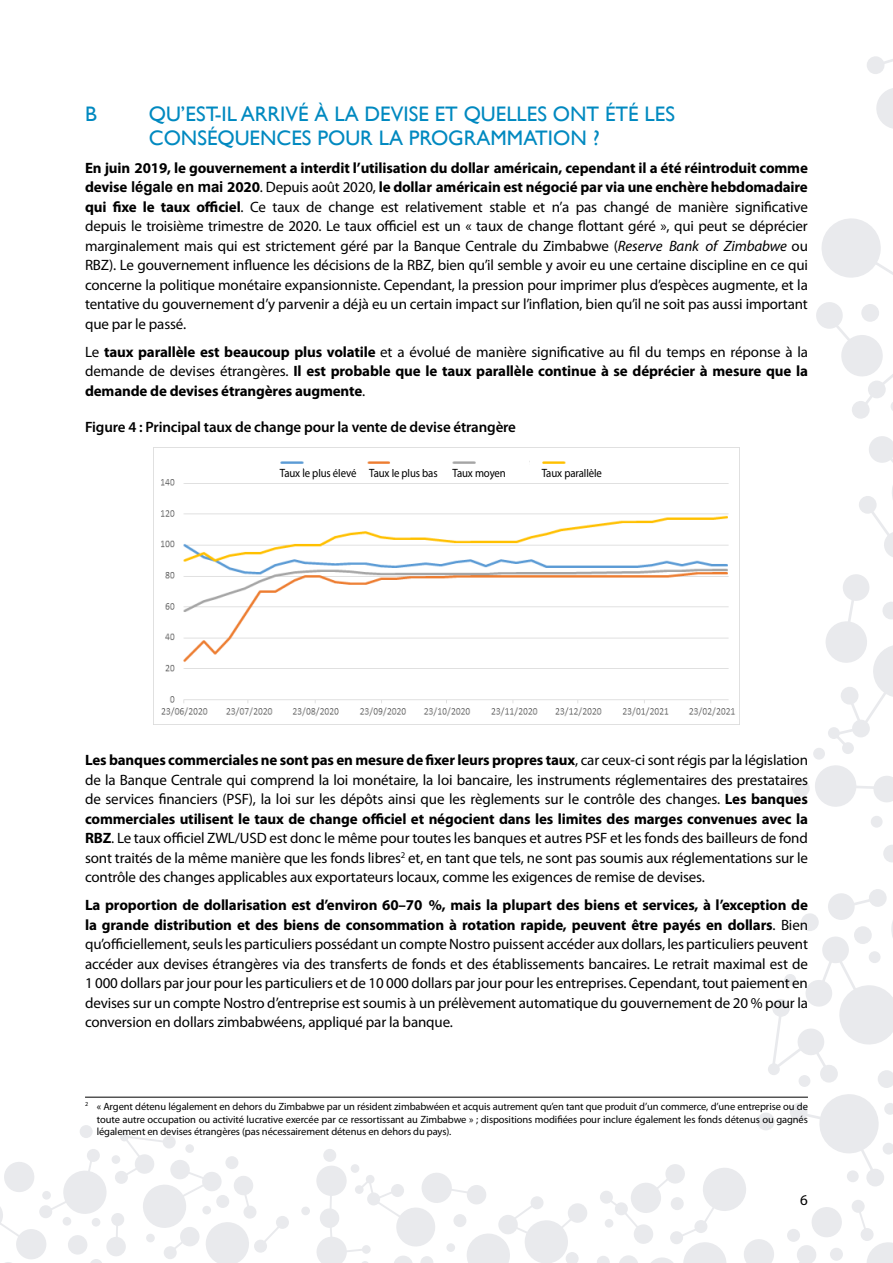
<style>
.page{position:relative;width:893px;height:1263px;background:#fff}
.page>*{position:absolute;margin:0;border:0;box-sizing:border-box;transform-origin:0 0}
.t1{font:21px/24px "Gill Sans";color:#0089c0}
.t2{font:15px/19.5px "Myriad Pro";letter-spacing:-.01em;color:#000;text-align:justify}
.t3{font:700 15px/19.5px "Myriad Pro";letter-spacing:-.01em;color:#000;text-align:justify}
.t4{font:600 15px "Myriad Pro";letter-spacing:-.01em;color:#000}
.t5{font:12px "Myriad Pro";letter-spacing:-.01em;color:#000;scale:.9 1}
.t6{font:10.5px/12.8px "Myriad Pro";letter-spacing:-.01em;color:#000;text-align:justify}
.s1{font-weight:700}
.s2{font-family:"Arial";font-weight:700}
.s3{font-style:italic}
.s4{font-weight:400}
</style>
<div class="page">
<svg style="left:265px;top:1227px;width:14px;height:15px"></svg>
<svg style="left:116px;top:1136px;width:133px;height:127px"></svg>
<div style="left:233px;top:1175px;width:21px;height:20px;background:#e9eaed;border-radius:50%"></div>
<div style="left:202px;top:1171px;width:20px;height:20px;background:#e9eaed;border-radius:50%"></div>
<div style="left:170px;top:1159px;width:20px;height:20px;background:#e9eaed;border-radius:50%"></div>
<div style="left:134px;top:1154px;width:21px;height:20px;background:#e9eaed;border-radius:50%"></div>
<div style="left:79px;top:1125px;width:14px;height:13px;background:#e9eaed;border-radius:50%"></div>
<div style="left:162px;top:1135px;width:14px;height:14px;background:#e9eaed;border-radius:50%"></div>
<div style="left:216px;top:1195px;width:13px;height:13px;background:#e9eaed;border-radius:50%"></div>
<div style="left:276px;top:1216px;width:13px;height:13px;background:#e9eaed;border-radius:50%"></div>
<div style="left:323px;top:1149px;width:13px;height:13px;background:#e9eaed;border-radius:50%"></div>
<div style="left:225px;top:1156px;width:14px;height:13px;background:#e9eaed;border-radius:50%"></div>
<div style="left:185px;top:1144px;width:9px;height:9px;background:#e9eaed;border-radius:50%"></div>
<div style="left:301px;top:1206px;width:9px;height:9px;background:#e9eaed;border-radius:50%"></div>
<div style="left:111px;top:1155px;width:9px;height:9px;background:#e9eaed;border-radius:50%"></div>
<div style="left:146px;top:1233px;width:9px;height:9px;background:#e9eaed;border-radius:50%"></div>
<div style="left:120px;top:1132px;width:9px;height:9px;background:#e9eaed;border-radius:50%"></div>
<div style="left:202px;top:1206px;width:9px;height:8px;background:#e9eaed;border-radius:50%"></div>
<div style="left:351px;top:1164px;width:8px;height:9px;background:#e9eaed;border-radius:50%"></div>
<div style="left:243px;top:1205px;width:14px;height:14px;background:#e9eaed;border-radius:50%"></div>
<div style="left:254px;top:1239px;width:13px;height:14px;background:#e9eaed;border-radius:50%"></div>
<div style="left:115px;top:1171px;width:13px;height:13px;background:#e9eaed;border-radius:50%"></div>
<div style="left:163px;top:1246px;width:14px;height:13px;background:#e9eaed;border-radius:50%"></div>
<div style="left:87px;top:1149px;width:13px;height:13px;background:#e9eaed;border-radius:50%"></div>
<div style="left:111px;top:1213px;width:13px;height:13px;background:#e9eaed;border-radius:50%"></div>
<div style="left:180px;top:1226px;width:20px;height:21px;background:#e9eaed;border-radius:50%"></div>
<div style="left:106px;top:1236px;width:20px;height:21px;background:#e9eaed;border-radius:50%"></div>
<svg style="left:0;top:1159px;width:107px;height:104px"></svg>
<div style="left:567px;top:1203px;width:21px;height:20px;background:#e9eaed;border-radius:50%"></div>
<svg style="left:316px;top:1166px;width:263px;height:97px"></svg>
<svg style="left:884px;top:59px;width:9px;height:5px"></svg>
<svg style="left:876px;top:88px;width:17px;height:41px"></svg>
<svg style="left:883px;top:845px;width:10px;height:17px"></svg>
<div style="left:851px;top:401px;width:19px;height:18px;background:#e9eaed;border-radius:50%"></div>
<div style="left:858px;top:496px;width:19px;height:18px;background:#e9eaed;border-radius:50%"></div>
<div style="left:866px;top:56px;width:19px;height:18px;background:#e9eaed;border-radius:50%"></div>
<div style="left:792px;top:779px;width:18px;height:18px;background:#e9eaed;border-radius:50%"></div>
<div style="left:870px;top:815px;width:13px;height:13px;background:#e9eaed;border-radius:50%"></div>
<div style="left:813px;top:747px;width:12px;height:13px;background:#e9eaed;border-radius:50%"></div>
<div style="left:868px;top:889px;width:19px;height:18px;background:#e9eaed;border-radius:50%"></div>
<svg style="left:597px;top:893px;width:296px;height:370px"></svg>
<div style="left:866px;top:1168px;width:18px;height:19px;background:#e9eaed;border-radius:50%"></div>
<svg style="left:869px;top:436px;width:24px;height:121px"></svg>
<svg style="left:816px;top:218px;width:77px;height:195px"></svg>
<svg style="left:814px;top:574px;width:79px;height:233px"></svg>
<img style="left:154px;top:461px;width:585px;height:264px">
<div style="left:304px;top:457px;width:52px;height:11px;background:#fff"></div>
<div style="left:391px;top:457px;width:53px;height:11px;background:#fff"></div>
<div style="left:476px;top:457px;width:53px;height:11px;background:#fff"></div>
<div style="left:566px;top:457px;width:52px;height:11px;background:#fff"></div>
<hr style="left:85px;top:1097px;width:723px;height:1px;background:#000">
<h1 class="t1" style="left:85px;top:102px;width:13px">B</h1>
<h1 class="t1" style="left:149px;top:102px;width:528px">QU’EST-IL ARRIVÉ À LA DEVISE ET QUELLES ONT ÉTÉ LES<br>CONSÉQUENCES POUR LA PROGRAMMATION ?</h1>
<p class="t2" style="left:85px;top:158px;width:724px"><span class="s1">En juin 2019, le gouvernement a interdit l’utilisation du dollar américain, cependant il a été réintroduit comme devise</span> <span class="s2">légale en mai</span> <span class="s1">2020</span>. Depuis août 2020, <span class="s1">le dollar américain est négocié par via une enchère hebdomadaire qui fixe le taux officiel</span>. Ce taux de change est relativement stable et n’a pas changé de manière significative depuis le troisième trimestre de 2020. Le taux officiel est un « taux de change flottant géré », qui peut se déprécier marginalement mais qui est strictement géré par la Banque Centrale du Zimbabwe (<span class="s3">Reserve Bank of Zimbabwe</span> ou RBZ). Le gouvernement influence les décisions de la RBZ, bien qu’il semble y avoir eu une certaine discipline en ce qui concerne la politique monétaire expansionniste. Cependant, la pression pour imprimer plus d’espèces augmente, et la tentative du gouvernement d’y parvenir a déjà eu un certain impact sur l’inflation, bien qu’il ne soit pas aussi important que par le passé.</p>
<p class="t3" style="left:85px;top:342px;width:724px"><span class="s4">Le</span> taux parallèle est beaucoup plus volatile <span class="s4">et a évolué de manière significative au fil du temps en réponse à la demande de devises étrangères.</span> Il est probable que le taux parallèle continue à se déprécier à mesure que la demande de devises étrangères augmente<span class="s4">.</span></p>
<p class="t4" style="left:85px;top:418px;width:432px">Figure 4 : Principal taux de change pour la vente de devise étrangère</p>
<p class="t5" style="left:280px;top:466px;width:253px">Taux le plus élevé Taux le plus bas Taux moyen</p>
<p class="t5" style="left:542px;top:466px;width:68px">Taux parallèle</p>
<p class="t2" style="left:85px;top:750px;width:724px"><span class="s1">Les banques commerciales ne sont pas en mesure de fixer leurs propres taux</span>, car ceux-ci sont régis par la législation de la Banque Centrale qui comprend la loi monétaire, la loi bancaire, les instruments réglementaires des prestataires de services financiers (PSF), la loi sur les dépôts ainsi que les règlements sur le contrôle des changes. <span class="s1">Les banques commerciales utilisent le taux de change officiel et négocient dans les limites des marges convenues avec la RBZ</span>. Le taux officiel ZWL/USD est donc le même pour toutes les banques et autres PSF et les fonds des bailleurs de fond sont traités de la même manière que les fonds libres<sup>2</sup> et, en tant que tels, ne sont pas soumis aux réglementations sur le contrôle des changes applicables aux exportateurs locaux, comme les exigences de remise de devises.</p>
<p class="t2" style="left:85px;top:895px;width:724px"><span class="s1">La proportion de dollarisation est d’environ 60–70 %, mais la plupart des biens et services, à l’exception de la grande distribution et des biens de consommation à rotation rapide, peuvent être payés en dollars</span>. Bien qu’officiellement, seuls les particuliers possédant un compte Nostro puissent accéder aux dollars, les particuliers peuvent accéder aux devises étrangères via des transferts de fonds et des établissements bancaires. Le retrait maximal est de 1 000 dollars par jour pour les particuliers et de 10 000 dollars par jour pour les entreprises. Cependant, tout paiement en devises sur un compte Nostro d’entreprise est soumis à un prélèvement automatique du gouvernement de 20 % pour la conversion en dollars zimbabwéens, appliqué par la banque.</p>
<p class="t6" style="left:97px;top:1100px;width:713px;text-indent:-12px"><sup>2</sup> « Argent détenu légalement en dehors du Zimbabwe par un résident zimbabwéen et acquis autrement qu’en tant que produit d’un commerce, d’une entreprise ou de toute autre occupation ou activité lucrative exercée par ce ressortissant au Zimbabwe » ; dispositions modifiées pour inclure également les fonds détenus ou gagnés légalement en devises étrangères (pas nécessairement détenus en dehors du pays).</p>
<p class="t2" style="left:800px;top:1190px;width:9px">6</p>
</div>
